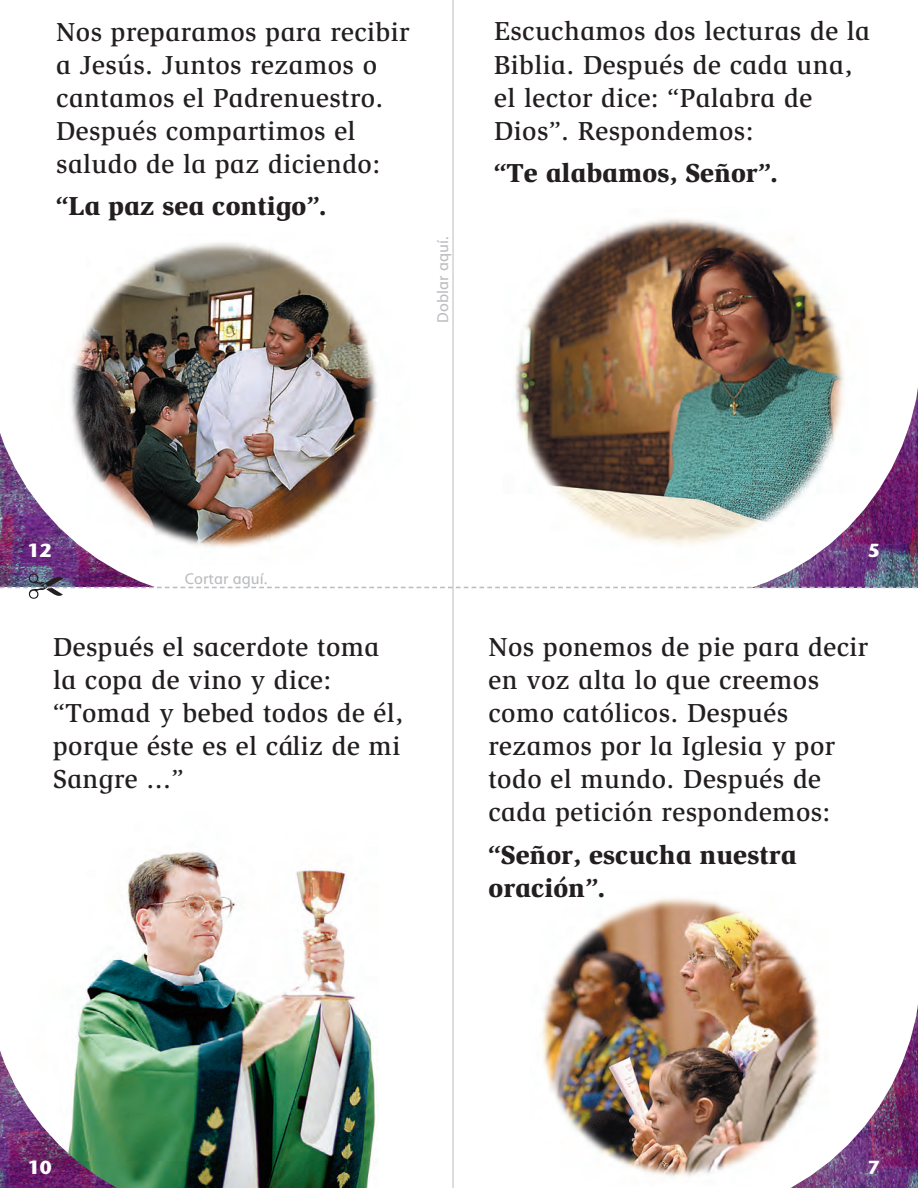
<style>
.page{position:relative;width:918px;height:1188px;background:#fff}
.page>*{position:absolute;margin:0;border:0;box-sizing:border-box;transform-origin:0 0}
.Sadlier_copyright{font:500 26.85px/33px "Sadlier Slimbach";letter-spacing:.015em;color:#231f20}
.Sadlier_copyright-2{font:900 26.85px/33px "Sadlier Slimbach";color:#231f20}
.Sadlier_copyright-3{font:700 18.9px "Stone Sans";color:#fff}
.Sadlier_copyright-4{font:15.75px "Sadlier Myriad";color:#bcbdc0}
</style>
<div class="page">
<img style="left:542px;top:898px;width:275px;height:279px">
<img style="left:514px;top:218px;width:331px;height:326px">
<img style="left:70px;top:242px;width:307px;height:305px">
<img style="left:77px;top:851px;width:302px;height:337px">
<img style="left:0;top:1051px;width:117px;height:137px">
<img style="left:0;top:433px;width:238px;height:141px">
<img style="left:791px;top:1004px;width:127px;height:184px">
<img style="left:673px;top:387px;width:245px;height:187px">
<hr style="left:453px;top:0;width:1px;height:1188px;background:#bcbdc0">
<svg style="left:0;top:574px;width:918px;height:25px"></svg>
<p class="Sadlier_copyright" style="left:56px;top:15px;width:355px">Nos preparamos para recibir a Jesús. Juntos rezamos o cantamos el Padrenuestro.<br>Después compartimos el saludo de la paz diciendo:</p>
<p class="Sadlier_copyright-2" style="left:56px;top:189px;width:272px">“La paz sea contigo”.</p>
<p class="Sadlier_copyright-4" style="left:435px;top:323px;width:88px;rotate:-90deg">Doblar aquí.</p>
<p class="Sadlier_copyright" style="left:494px;top:15px;width:377px">Escuchamos dos lecturas de la<br>Biblia. Después de cada una, el lector dice: “Palabra de<br>Dios”. Respondemos:</p>
<p class="Sadlier_copyright-2" style="left:494px;top:156px;width:285px">“Te alabamos, Señor”.</p>
<p class="Sadlier_copyright-3" style="left:28px;top:538px;width:25px">12</p>
<p class="Sadlier_copyright-4" style="left:185px;top:571px;width:84px">Cortar aquí.</p>
<p class="Sadlier_copyright" style="left:53px;top:630px;width:352px">Después el sacerdote toma la copa de vino y dice: “Tomad y bebed todos de él, porque éste es el cáliz de mi<br>Sangre ...”</p>
<p class="Sadlier_copyright-3" style="left:868px;top:538px;width:13px">5</p>
<p class="Sadlier_copyright" style="left:488px;top:630px;width:381px">Nos ponemos de pie para decir en voz alta lo que creemos como católicos. Después rezamos por la Iglesia y por todo el mundo. Después de cada petición respondemos:</p>
<p class="Sadlier_copyright-2" style="left:488px;top:837px;width:310px">“Señor, escucha nuestra oración”.</p>
<p class="Sadlier_copyright-3" style="left:28px;top:1155px;width:25px">10</p>
<p class="Sadlier_copyright-3" style="left:868px;top:1155px;width:13px">7</p>
</div>
